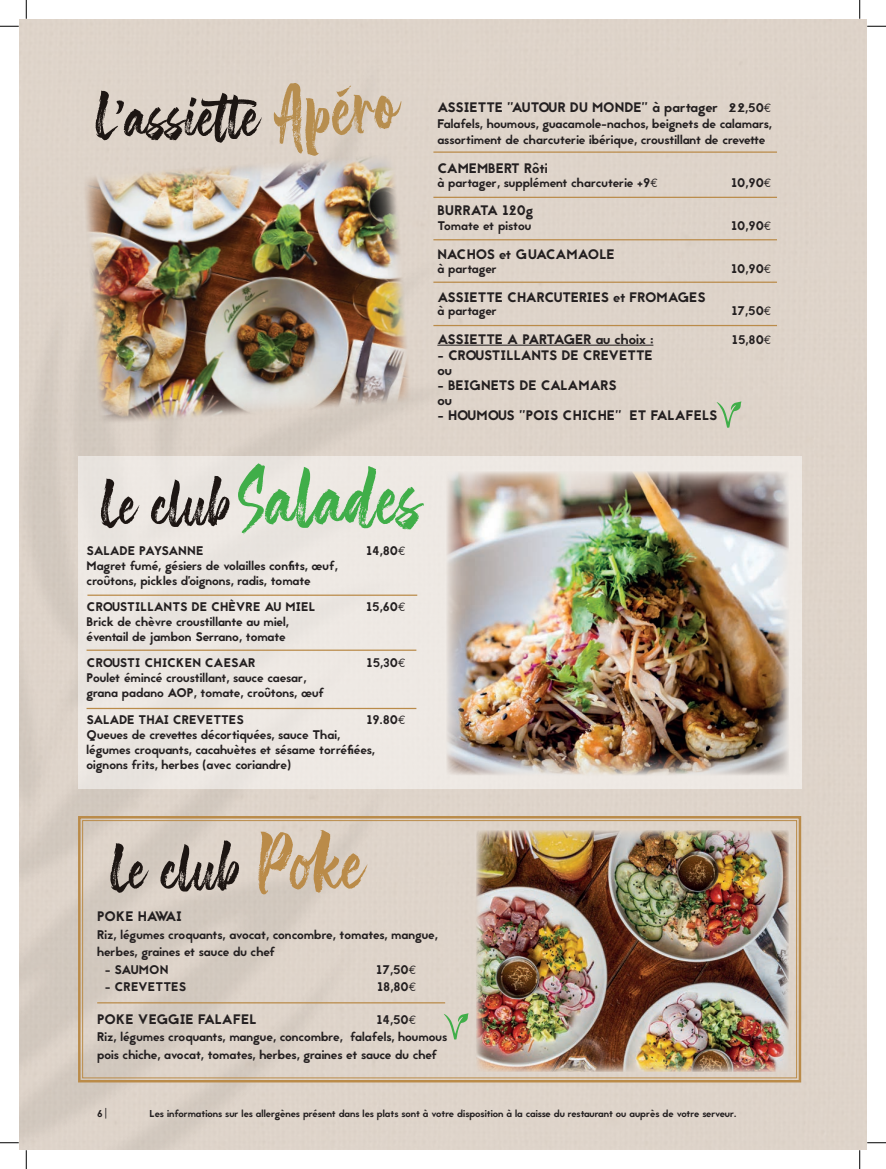
<style>
.page{position:relative;width:886px;height:1169px;background:#fff}
.page>*{position:absolute;margin:0;border:0;box-sizing:border-box;transform-origin:0 0}
.t1{font:78.75px "The Friday Stroke";color:#40ae49}
.t2{font:78.75px "The Friday Stroke";color:#b78e4f}
.t3{font:61.25px "The Friday Stroke";color:#1d1613}
.t4{font:13.75px/15px "Jaapokki";color:#231f20}
.t5{font:13.75px "Jaapokki";letter-spacing:-.03em;color:#231f20}
.t6{font:12.5px/15px "Jaapokki";color:#231f20}
.t7{font:12.5px "Jaapokki";letter-spacing:-.02em;color:#231f20}
.t8{font:12.5px "Jaapokki";letter-spacing:-.025em;color:#231f20}
.t9{font:10px "Jaapokki";color:#231f20}
.s1{font-size:12.5px}
.s2{font-family:"Euro Mono";font-size:12.5px}
.s3{font-family:"Euro Mono"}
.s4{font-size:61.25px;color:#1d1613}
.s5{font-size:78.75px;color:#ba8b49}
</style>
<div class="page">
<img style="left:19px;top:19px;width:840px;height:1130px">
<svg style="left:77px;top:815px;width:725px;height:268px;background:#d8ccc0"></svg>
<div style="left:82px;top:820px;width:714px;height:258px;border:1px solid #ba8b49"></div>
<img style="left:476px;top:831px;width:312px;height:241px">
<img style="left:82px;top:153px;width:331px;height:273px">
<svg style="left:716px;top:401px;width:25px;height:27px"></svg>
<hr style="left:433px;top:151px;width:343px;height:2px;background:#ba8b49">
<hr style="left:433px;top:197px;width:343px;height:1px;background:#ba8b49">
<hr style="left:433px;top:239px;width:343px;height:1px;background:#ba8b49">
<hr style="left:433px;top:282px;width:343px;height:1px;background:#ba8b49">
<hr style="left:433px;top:325px;width:343px;height:1px;background:#ba8b49">
<hr style="left:437px;top:345px;width:216px;height:1px;background:#231f20">
<div style="left:78px;top:456px;width:722px;height:332px;background:#ede8e3"></div>
<hr style="left:86px;top:708px;width:330px;height:1px;background:#ba8b49">
<hr style="left:86px;top:649px;width:330px;height:2px;background:#ba8b49">
<hr style="left:97px;top:1002px;width:348px;height:1px;background:#ba8b49">
<hr style="left:87px;top:594px;width:330px;height:2px;background:#ba8b49">
<svg style="left:443px;top:1013px;width:25px;height:26px"></svg>
<img style="left:447px;top:472px;width:341px;height:303px">
<svg style="left:0;top:25px;width:19px;height:2px"></svg>
<svg style="left:866px;top:25px;width:19px;height:2px"></svg>
<svg style="left:0;top:1142px;width:19px;height:1px"></svg>
<svg style="left:866px;top:1142px;width:19px;height:1px"></svg>
<svg style="left:25px;top:0;width:2px;height:19px"></svg>
<svg style="left:25px;top:1150px;width:2px;height:19px"></svg>
<svg style="left:859px;top:0;width:1px;height:19px"></svg>
<svg style="left:859px;top:1150px;width:1px;height:19px"></svg>
<h1 class="t2" style="left:268px;top:70px;width:125px;rotate:-8deg">Apéro</h1>
<h2 class="t3" style="left:95px;top:78px;width:177px">L’assiette</h2>
<p class="t4" style="left:437px;top:100px;width:335px">ASSIETTE "AUTOUR DU MONDE" à partager <span class="s1">22,50</span><span class="s2">E</span></p>
<p class="t6" style="left:437px;top:116px;width:336px;line-height:16.2px">Falafels, houmous, guacamole-nachos, beignets de calamars, assortiment de charcuterie ibérique, croustillant de crevette</p>
<p class="t4" style="left:437px;top:161px;width:112px">CAMEMBERT Rôti</p>
<p class="t6" style="left:437px;top:175px;width:222px">à partager, supplément charcuterie +9<span class="s3">E</span></p>
<p class="t6" style="left:731px;top:175px;width:42px">10,90<span class="s3">E</span></p>
<p class="t4" style="left:437px;top:203px;width:97px">BURRATA 120g</p>
<p class="t6" style="left:437px;top:219px;width:95px">tomate et pistou</p>
<p class="t6" style="left:731px;top:219px;width:42px">10,90<span class="s3">E</span></p>
<p class="t5" style="left:437px;top:245px;width:179px">NACHOS et GUACAMAOLE</p>
<p class="t6" style="left:437px;top:261px;width:61px">à partager</p>
<p class="t6" style="left:731px;top:261px;width:42px">10,90<span class="s3">E</span></p>
<p class="t4" style="left:437px;top:290px;width:270px">ASSIETTE CHARCUTERIES et FROMAGES</p>
<p class="t6" style="left:437px;top:304px;width:61px">à partager</p>
<p class="t6" style="left:731px;top:304px;width:41px">17,50<span class="s3">E</span></p>
<p class="t4" style="left:437px;top:332px;width:217px">ASSIETTE A PARTAGER au choix :</p>
<p class="t6" style="left:732px;top:332px;width:41px">15,80<span class="s3">E</span></p>
<p class="t4" style="left:437px;top:348px;width:217px">- CROUSTILLANTS DE CREVETTE ou</p>
<p class="t4" style="left:437px;top:378px;width:181px">- BEIGNETS DE CALAMARS ou</p>
<p class="t4" style="left:437px;top:408px;width:91px">- HOUMOUS "pois</p>
<p class="t4" style="left:562px;top:408px;width:5px">chiche</p>
<p class="t4" style="left:615px;top:408px;width:104px">" et FALAFELS</p>
<h1 class="t1" style="left:100px;top:449px;width:324px"><span class="s4">Le club</span>Salades</h1>
<p class="t8" style="left:87px;top:542px;width:118px">SALADE PAYSANNE</p>
<p class="t6" style="left:366px;top:543px;width:41px">14,80<span class="s3">E</span></p>
<p class="t6" style="left:86px;top:558px;width:253px">Magret fumé, gésiers de volailles confits, œuf, croûtons, pickles d’oignons, radis, tomate</p>
<p class="t6" style="left:87px;top:599px;width:230px">CROUSTILLANTs DE CHÈVRE AU MIEL</p>
<p class="t6" style="left:366px;top:599px;width:41px">15,60<span class="s3">E</span></p>
<p class="t6" style="left:86px;top:614px;width:204px">Brick de chèvre croustillante au miel, éventail de jambon Serrano, tomate</p>
<p class="t6" style="left:87px;top:656px;width:18px">Crousti</p>
<p class="t6" style="left:144px;top:656px;width:9px">chicken</p>
<p class="t6" style="left:205px;top:656px;width:34px">cAEsar</p>
<p class="t6" style="left:367px;top:656px;width:40px">15,30<span class="s3">E</span></p>
<p class="t6" style="left:86px;top:671px;width:240px">Poulet émincé croustillant, sauce caesar, grana padano AOP, tomate, croûtons, œuf</p>
<p class="t7" style="left:86px;top:710px;width:159px">SALADE THAI CREVETTES</p>
<p class="t6" style="left:366px;top:712px;width:40px">19.80<span class="s3">E</span></p>
<p class="t6" style="left:86px;top:727px;width:290px">Queues de crevettes décortiquées, sauce Thai, légumes croquants, cacahuètes et sésame torréfiées, oignons frits, herbes (avec coriandre)</p>
<h2 class="t3" style="left:109px;top:830px;width:256px">Le club <span class="s5">Poke</span></h2>
<p class="t4" style="left:97px;top:909px;width:18px">Poke</p>
<p class="t4" style="left:138px;top:909px;width:10px">hawai</p>
<p class="t6" style="left:97px;top:926px;width:342px;line-height:17.5px">Riz, légumes croquants, avocat, concombre, tomates, mangue, herbes, graines et sauce du chef</p>
<p class="t6" style="left:105px;top:962px;width:12px">- saumon</p>
<p class="t6" style="left:376px;top:962px;width:41px">17,50<span class="s3">E</span></p>
<p class="t6" style="left:105px;top:979px;width:83px">- CREVETTES</p>
<p class="t6" style="left:377px;top:979px;width:40px">18,80<span class="s3">E</span></p>
<p class="t4" style="left:97px;top:1012px;width:161px">POKE VEGGIE FALAFEL</p>
<p class="t6" style="left:97px;top:1011px;width:351px;line-height:17.5px;text-indent:279px">14,50<span class="s3">E<br></span>Riz, légumes croquants, mangue, concombre, falafels, houmous pois chiche, avocat, tomates, herbes, graines et sauce du chef</p>
<p class="t9" style="left:97px;top:1107px;width:13px">6|</p>
<p class="t9" style="left:149px;top:1107px;width:588px">Les informations sur les allergènes présent dans les plats sont à votre disposition à la caisse du restaurant ou auprès de votre serveur.</p>
</div>
